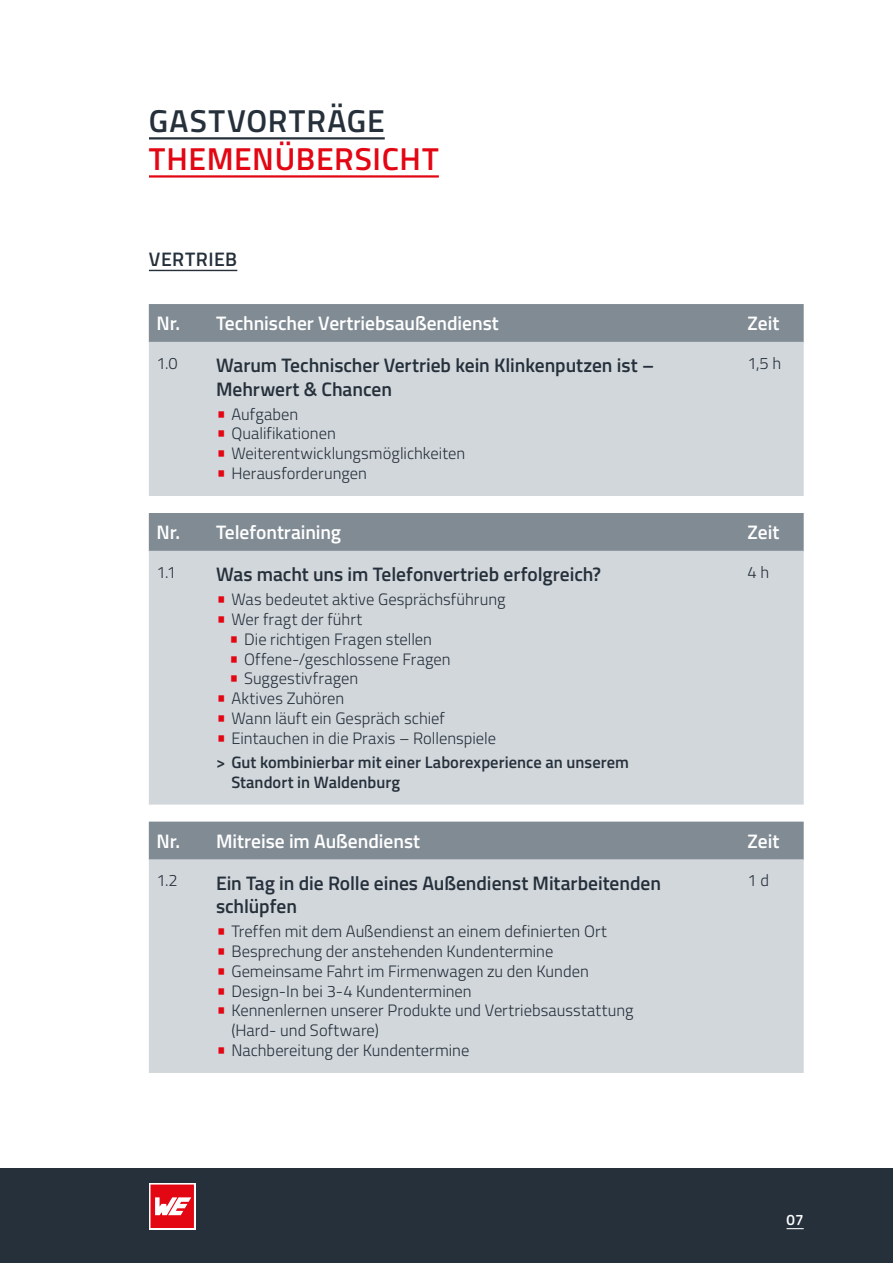
<style>
.page{position:relative;width:893px;height:1263px;background:#fff}
.page>*{position:absolute;margin:0;border:0;box-sizing:border-box;transform-origin:0 0}
.t1{font:600 31.65px "Titillium Web";letter-spacing:.02em;color:#e30613}
.t2{font:600 31.65px "Titillium Web";letter-spacing:.035em;color:#25303b}
.t3{font:600 19.5px/23.4px "Titillium Web";color:#25303b}
.t4{font:600 19.5px "Titillium Web";color:#fff}
.t5{font:600 19.5px "Titillium Web";letter-spacing:.025em;color:#25303b}
.t6{font:300 16.5px/19.8px "Titillium Web";color:#25303b}
.t7{font:600 16.5px/24px "Titillium Web";letter-spacing:.005em;color:#25303b}
.t8{font:600 15.15px "Titillium Web";color:#fff}
.s1{font-size:21.9px;color:#e30613}
.s2{font-weight:300;font-size:21.9px;color:#e30613}
.s3{font-weight:300}
</style>
<div class="page">
<div style="left:0;top:1168px;width:893px;height:95px;background:#25303b"></div>
<svg style="left:786px;top:1228px;width:18px;height:1px"></svg>
<div style="left:149px;top:1183px;width:47px;height:47px;background:#fff"></div>
<svg style="left:150px;top:1184px;width:44px;height:44px"></svg>
<hr style="left:149px;top:137px;width:236px;height:2px;background:#25303b">
<hr style="left:149px;top:175px;width:290px;height:3px;background:#e30613">
<div style="left:149px;top:304px;width:655px;height:38px;background:#808b94"></div>
<svg style="left:149px;top:343px;width:655px;height:730px;background:#cbd1d5"></svg>
<hr style="left:149px;top:342px;width:59px;height:1px;background:#d2d7db">
<hr style="left:208px;top:342px;width:532px;height:1px;background:#d2d7db">
<hr style="left:740px;top:342px;width:64px;height:1px;background:#d2d7db">
<hr style="left:149px;top:551px;width:59px;height:1px;background:#d2d7db">
<hr style="left:208px;top:551px;width:532px;height:1px;background:#d2d7db">
<hr style="left:740px;top:551px;width:64px;height:1px;background:#d2d7db">
<hr style="left:149px;top:859px;width:59px;height:1px;background:#d2d7db">
<hr style="left:208px;top:859px;width:532px;height:1px;background:#d2d7db">
<hr style="left:740px;top:859px;width:64px;height:1px;background:#d2d7db">
<hr style="left:149px;top:270px;width:88px;height:1px;background:#25303b">
<h1 class="t2" style="left:149px;top:97px;width:237px">GASTVORTRÄGE</h1>
<h1 class="t1" style="left:149px;top:135px;width:291px">THEMENÜBERSICHT</h1>
<p class="t5" style="left:149px;top:245px;width:90px">VERTRIEB</p>
<p class="t4" style="left:157px;top:309px;width:344px">Nr. Technischer Vertriebsaußendienst</p>
<p class="t4" style="left:748px;top:309px;width:33px">Zeit</p>
<p class="t6" style="left:157px;top:352px;width:23px">1.0</p>
<p class="t3" style="left:216px;top:353px;width:440px">Warum Technischer Vertrieb kein Klinkenputzen ist –<br>Mehrwert &amp; Chancen</p>
<p class="t6" style="left:216px;top:403px;width:84px"><span class="s1">•</span> Aufgaben</p>
<p class="t6" style="left:216px;top:423px;width:121px"><span class="s1">•</span> Qualifikationen</p>
<p class="t6" style="left:216px;top:443px;width:251px"><span class="s1">•</span> Weiterentwicklungsmöglichkeiten</p>
<p class="t6" style="left:216px;top:462px;width:152px"><span class="s1">•</span> Herausforderungen</p>
<p class="t6" style="left:748px;top:352px;width:35px">1,5 h</p>
<p class="t4" style="left:157px;top:518px;width:186px">Nr. Telefontraining</p>
<p class="t4" style="left:748px;top:518px;width:33px">Zeit</p>
<p class="t6" style="left:157px;top:561px;width:21px">1.1</p>
<p class="t3" style="left:216px;top:561px;width:387px">Was macht uns im Telefonvertrieb erfolgreich?</p>
<p class="t6" style="left:216px;top:589px;width:291px"><span class="s1">•</span> Was bedeutet aktive Gesprächsführung</p>
<p class="t6" style="left:216px;top:608px;width:148px"><span class="s1">•</span> Wer fragt der führt</p>
<p class="t6" style="left:229px;top:628px;width:205px"><span class="s1">•</span> Die richtigen Fragen stellen</p>
<p class="t6" style="left:229px;top:648px;width:223px"><span class="s1">•</span> Offene-/geschlossene Fragen</p>
<p class="t6" style="left:229px;top:668px;width:131px"><span class="s1">•</span> Suggestivfragen</p>
<p class="t6" style="left:216px;top:688px;width:130px"><span class="s1">•</span> Aktives Zuhören</p>
<p class="t6" style="left:216px;top:707px;width:230px"><span class="s1">•</span> Wann läuft ein Gespräch schief</p>
<p class="t7" style="left:216px;top:725px;width:414px"><span class="s2">•</span> <span class="s3">Eintauchen in die Praxis – Rollenspiele<br></span>&gt; Gut kombinierbar mit einer Laborexperience an unserem</p>
<p class="t7" style="left:231px;top:769px;width:170px">Standort in Waldenburg</p>
<p class="t6" style="left:748px;top:561px;width:23px">4 h</p>
<p class="t4" style="left:157px;top:826px;width:265px">Nr. Mitreise im Außendienst</p>
<p class="t4" style="left:748px;top:826px;width:33px">Zeit</p>
<p class="t6" style="left:157px;top:870px;width:23px">1.2</p>
<p class="t3" style="left:216px;top:870px;width:447px">Ein Tag in die Rolle eines Außendienst Mitarbeitenden schlüpfen</p>
<p class="t6" style="left:216px;top:921px;width:392px"><span class="s1">•</span> Treffen mit dem Außendienst an einem definierten Ort</p>
<p class="t6" style="left:216px;top:940px;width:339px"><span class="s1">•</span> Besprechung der anstehenden Kundentermine</p>
<p class="t6" style="left:216px;top:960px;width:374px"><span class="s1">•</span> Gemeinsame Fahrt im Firmenwagen zu den Kunden</p>
<p class="t6" style="left:216px;top:980px;width:257px"><span class="s1">•</span> Design-In bei 3-4 Kundenterminen</p>
<p class="t6" style="left:231px;top:1000px;width:404px;text-indent:-15px"><span class="s1">•</span> Kennenlernen unserer Produkte und Vertriebsausstattung (Hard- und Software)</p>
<p class="t6" style="left:216px;top:1039px;width:255px"><span class="s1">•</span> Nachbereitung der Kundentermine</p>
<p class="t6" style="left:748px;top:870px;width:23px">1 d</p>
<p class="t8" style="left:786px;top:1209px;width:19px">07</p>
</div>
